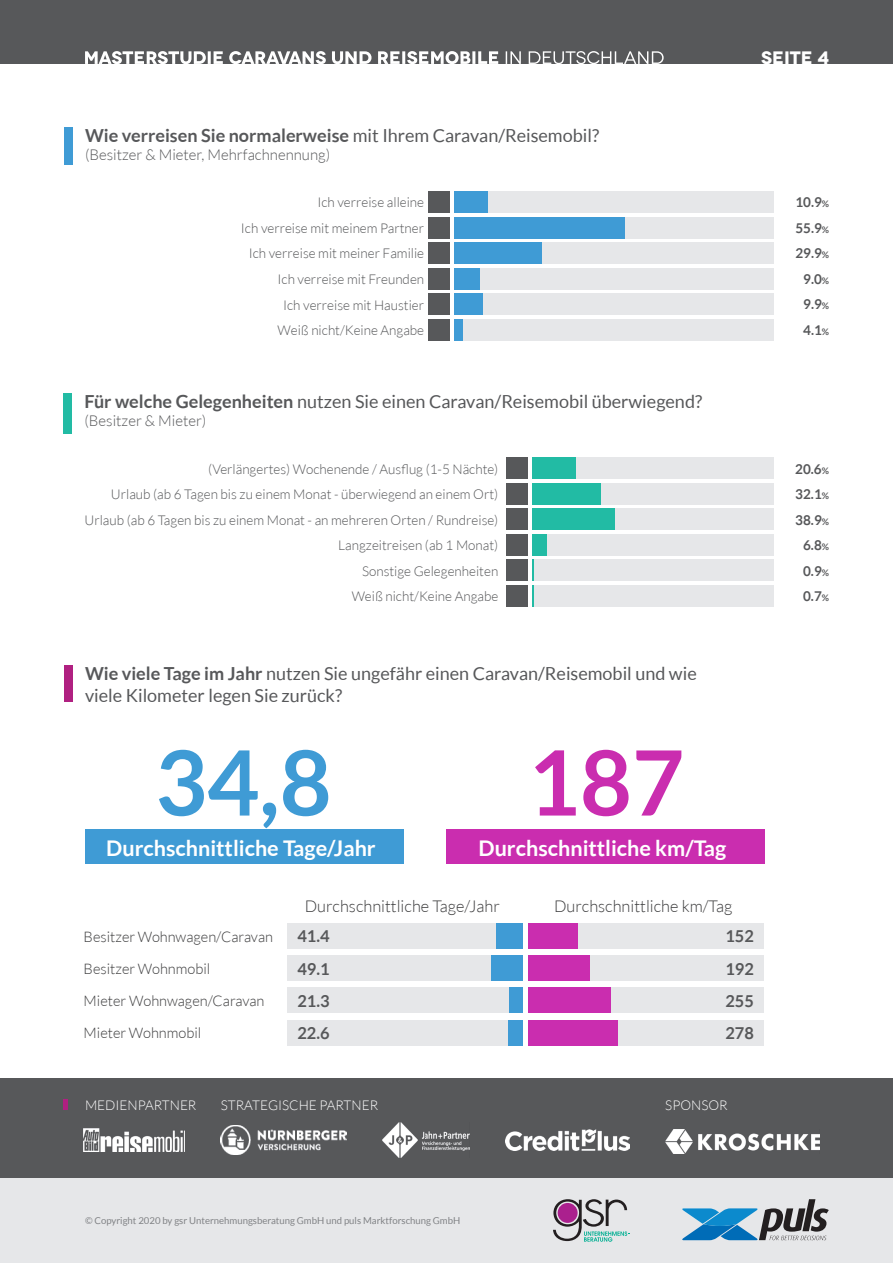
<style>
.page{position:relative;width:893px;height:1263px;background:#fff}
.page>*{position:absolute;margin:0;border:0;box-sizing:border-box;transform-origin:0 0}
.t1{font:700 90px "Lato";color:#3f9bd5}
.t2{font:700 90px "Lato";color:#ca2daf}
.t3{font:700 21.6px "Lato";color:#fff}
.t4{font:18px/21.6px "Lato";color:#57585a}
.t5{font:700 18px "Lato";color:#57585a}
.t6{font:700 18px "Novecentowide";color:#fff}
.t7{font:300 16.35px "Lato";color:#3e3e3f}
.t8{font:700 16.35px/32.2px "Lato";color:#57585a;text-align:justify}
.t9{font:300 15px "Lato";color:#57585a}
.t10{font:300 14.55px "Lato";color:#3e3e3f}
.t11{font:300 13.5px/25.5px "Lato";color:#57585a;text-align:right}
.t12{font:700 13.5px/25.5px "Lato";color:#57585a;text-align:center}
.t13{font:300 13.5px "Lato";color:#fff}
.t14{font:9.6px "Lato";color:#808285}
.s1{font-weight:400}
.s2{font-size:9px}
.s3{font-weight:700}
</style>
<div class="page">
<div style="left:0;top:1178px;width:893px;height:85px;background:#e6e7e9"></div>
<div style="left:0;top:1078px;width:893px;height:100px;background:#57585a"></div>
<img style="left:84px;top:1128px;width:101px;height:23px">
<hr style="left:64px;top:1099px;width:4px;height:11px;background:#b02081">
<img style="left:221px;top:1125px;width:125px;height:30px">
<img style="left:382px;top:1123px;width:87px;height:34px">
<img style="left:505px;top:1129px;width:124px;height:21px">
<svg style="left:553px;top:1199px;width:76px;height:43px"></svg>
<svg style="left:682px;top:1199px;width:147px;height:41px"></svg>
<div style="left:0;top:0;width:893px;height:64px;background:#57585a"></div>
<svg style="left:85px;top:51px;width:579px;height:13px"></svg>
<img style="left:665px;top:1129px;width:155px;height:25px">
<div style="left:64px;top:128px;width:8px;height:37px;background:#3f9bd5"></div>
<div style="left:454px;top:191px;width:320px;height:22px;background:#e6e7e9"></div>
<div style="left:454px;top:217px;width:320px;height:21px;background:#e6e7e9"></div>
<div style="left:454px;top:242px;width:320px;height:22px;background:#e6e7e9"></div>
<div style="left:454px;top:268px;width:320px;height:21px;background:#e6e7e9"></div>
<div style="left:454px;top:293px;width:320px;height:22px;background:#e6e7e9"></div>
<div style="left:454px;top:319px;width:320px;height:21px;background:#e6e7e9"></div>
<div style="left:428px;top:191px;width:22px;height:22px;background:#57585a"></div>
<div style="left:428px;top:217px;width:22px;height:21px;background:#57585a"></div>
<div style="left:428px;top:242px;width:22px;height:22px;background:#57585a"></div>
<div style="left:428px;top:268px;width:22px;height:21px;background:#57585a"></div>
<div style="left:428px;top:293px;width:22px;height:22px;background:#57585a"></div>
<div style="left:428px;top:319px;width:22px;height:21px;background:#57585a"></div>
<div style="left:454px;top:191px;width:34px;height:22px;background:#3f9bd5"></div>
<div style="left:454px;top:217px;width:170px;height:21px;background:#3f9bd5"></div>
<div style="left:454px;top:242px;width:87px;height:22px;background:#3f9bd5"></div>
<div style="left:454px;top:268px;width:26px;height:21px;background:#3f9bd5"></div>
<div style="left:454px;top:293px;width:29px;height:22px;background:#3f9bd5"></div>
<div style="left:454px;top:319px;width:9px;height:21px;background:#3f9bd5"></div>
<div style="left:64px;top:394px;width:8px;height:40px;background:#22bba4"></div>
<div style="left:532px;top:457px;width:242px;height:22px;background:#e6e7e9"></div>
<div style="left:532px;top:483px;width:242px;height:21px;background:#e6e7e9"></div>
<div style="left:532px;top:509px;width:242px;height:21px;background:#e6e7e9"></div>
<div style="left:532px;top:534px;width:242px;height:21px;background:#e6e7e9"></div>
<div style="left:532px;top:560px;width:242px;height:21px;background:#e6e7e9"></div>
<div style="left:532px;top:585px;width:242px;height:21px;background:#e6e7e9"></div>
<div style="left:507px;top:457px;width:21px;height:22px;background:#57585a"></div>
<div style="left:507px;top:483px;width:21px;height:21px;background:#57585a"></div>
<div style="left:507px;top:509px;width:21px;height:21px;background:#57585a"></div>
<div style="left:507px;top:534px;width:21px;height:21px;background:#57585a"></div>
<div style="left:507px;top:560px;width:21px;height:21px;background:#57585a"></div>
<div style="left:507px;top:585px;width:21px;height:21px;background:#57585a"></div>
<div style="left:532px;top:457px;width:44px;height:22px;background:#22bba4"></div>
<div style="left:532px;top:483px;width:69px;height:21px;background:#22bba4"></div>
<div style="left:532px;top:509px;width:83px;height:21px;background:#22bba4"></div>
<div style="left:532px;top:534px;width:15px;height:21px;background:#22bba4"></div>
<hr style="left:532px;top:560px;width:2px;height:21px;background:#22bba4">
<hr style="left:532px;top:585px;width:2px;height:21px;background:#22bba4">
<div style="left:64px;top:666px;width:8px;height:36px;background:#b02081"></div>
<div style="left:529px;top:923px;width:235px;height:26px;background:#e6e7e9"></div>
<div style="left:529px;top:955px;width:235px;height:26px;background:#e6e7e9"></div>
<div style="left:529px;top:987px;width:235px;height:26px;background:#e6e7e9"></div>
<div style="left:529px;top:1020px;width:235px;height:25px;background:#e6e7e9"></div>
<div style="left:288px;top:923px;width:235px;height:26px;background:#e6e7e9"></div>
<div style="left:288px;top:955px;width:235px;height:26px;background:#e6e7e9"></div>
<div style="left:288px;top:987px;width:235px;height:26px;background:#e6e7e9"></div>
<div style="left:288px;top:1020px;width:235px;height:25px;background:#e6e7e9"></div>
<div style="left:496px;top:923px;width:27px;height:26px;background:#3f9bd5"></div>
<div style="left:491px;top:955px;width:32px;height:26px;background:#3f9bd5"></div>
<div style="left:509px;top:987px;width:14px;height:26px;background:#3f9bd5"></div>
<div style="left:509px;top:1020px;width:14px;height:25px;background:#3f9bd5"></div>
<div style="left:528px;top:923px;width:49px;height:26px;background:#ca2daf"></div>
<div style="left:528px;top:955px;width:62px;height:26px;background:#ca2daf"></div>
<div style="left:528px;top:987px;width:82px;height:26px;background:#ca2daf"></div>
<div style="left:528px;top:1020px;width:90px;height:25px;background:#ca2daf"></div>
<div style="left:85px;top:830px;width:319px;height:34px;background:#3f9bd5"></div>
<div style="left:446px;top:830px;width:319px;height:34px;background:#ca2daf"></div>
<h3 class="t6" style="left:761px;top:47px;width:70px">Seite 4</h3>
<h3 class="t5" style="left:85px;top:125px;width:516px">Wie verreisen Sie normalerweise <span class="s1">mit Ihrem Caravan/Reisemobil?</span></h3>
<p class="t9" style="left:85px;top:147px;width:247px">(Besitzer &amp; Mieter, Mehrfachnennung)</p>
<p class="t11" style="left:241px;top:190px;width:185px">Ich verreise alleine<br>Ich verreise mit meinem Partner<br>Ich verreise mit meiner Familie<br>Ich verreise mit Freunden<br>Ich verreise mit Haustier<br>Weiß nicht/Keine Angabe</p>
<p class="t12" style="left:795px;top:190px;width:35px">10.9<span class="s2">%<br></span>55.9<span class="s2">%<br></span>29.9<span class="s2">%<br></span>9.0<span class="s2">%<br></span>9.9<span class="s2">%<br></span>4.1<span class="s2">%</span></p>
<h3 class="t4" style="left:84px;top:391px;width:619px"><span class="s3">Für welche Gelegenheiten</span> nutzen Sie einen Caravan/Reisemobil überwiegend?</h3>
<p class="t9" style="left:84px;top:413px;width:123px">(Besitzer &amp; Mieter)</p>
<p class="t11" style="left:208px;top:456px;width:292px">(Verlängertes) Wochenende / Ausflug (1-5 Nächte)</p>
<p class="t11" style="left:111px;top:482px;width:389px">Urlaub (ab 6 Tagen bis zu einem Monat - überwiegend an einem Ort)</p>
<p class="t11" style="left:338px;top:533px;width:161px">Langzeitreisen (ab 1 Monat)<br>Sonstige Gelegenheiten<br>Weiß nicht/Keine Angabe</p>
<p class="t11" style="left:84px;top:507px;width:415px">Urlaub (ab 6 Tagen bis zu einem Monat - an mehreren Orten / Rundreise)</p>
<h3 class="t4" style="left:85px;top:663px;width:613px"><span class="s3">Wie viele Tage im Jahr</span> nutzen Sie ungefähr einen Caravan/Reisemobil und wie viele Kilometer legen Sie zurück?</h3>
<h1 class="t1" style="left:155px;top:731px;width:178px">34,8</h1>
<h2 class="t3" style="left:106px;top:835px;width:271px">Durchschnittliche Tage/Jahr</h2>
<h1 class="t2" style="left:528px;top:731px;width:158px">187</h1>
<h2 class="t3" style="left:479px;top:835px;width:249px">Durchschnittliche km/Tag</h2>
<p class="t7" style="left:305px;top:898px;width:197px">Durchschnittliche Tage/Jahr</p>
<p class="t7" style="left:554px;top:898px;width:180px">Durchschnittliche km/Tag</p>
<p class="t10" style="left:84px;top:929px;width:191px">Besitzer Wohnwagen/Caravan</p>
<p class="t8" style="left:725px;top:920px;width:30px">152<br>192<br>255<br>278</p>
<p class="t8" style="left:297px;top:920px;width:34px">41.4<br>49.1<br>21.3<br>22.6</p>
<p class="t10" style="left:84px;top:961px;width:128px">Besitzer Wohnmobil</p>
<p class="t10" style="left:84px;top:993px;width:182px">Mieter Wohnwagen/Caravan</p>
<p class="t10" style="left:84px;top:1025px;width:119px">Mieter Wohnmobil</p>
<p class="t13" style="left:85px;top:1098px;width:113px">MEDIENPARTNER</p>
<p class="t13" style="left:221px;top:1098px;width:159px">STRATEGISCHE PARTNER</p>
<p class="t13" style="left:665px;top:1098px;width:64px">SPONSOR</p>
<p class="t12" style="left:795px;top:456px;width:35px">20.6<span class="s2">%<br></span>32.1<span class="s2">%<br></span>38.9<span class="s2">%<br></span>6.8<span class="s2">%<br></span>0.9<span class="s2">%<br></span>0.7<span class="s2">%</span></p>
<p class="t14" style="left:85px;top:1215px;width:377px">© Copyright 2020 by gsr Unternehmungsberatung GmbH und puls Marktforschung GmbH</p>
</div>
